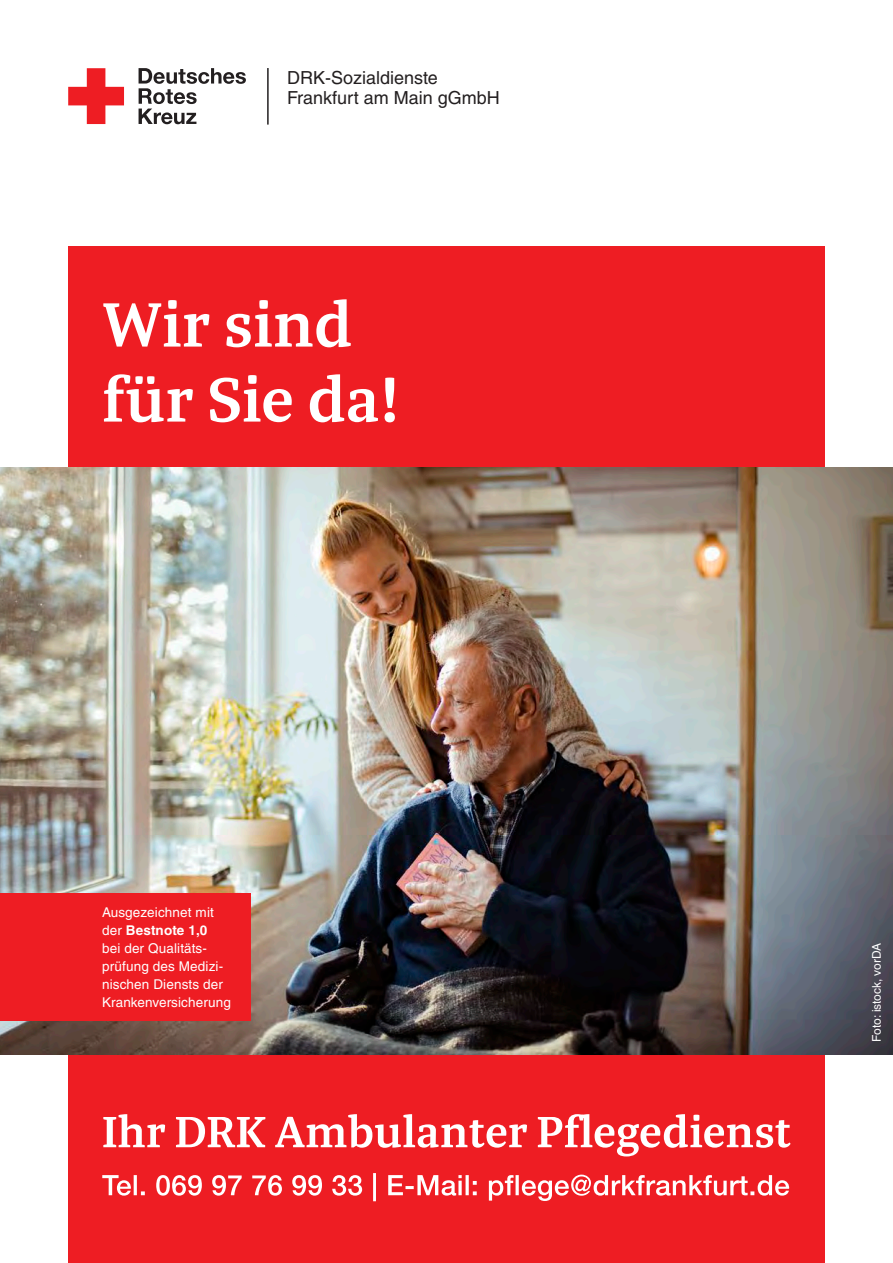
<style>
.page{position:relative;width:893px;height:1263px;background:#fff}
.page>*{position:absolute;margin:0;border:0;box-sizing:border-box;transform-origin:0 0}
._01_Fliesstext{font:18px "Helvetica LT Std";color:#231f20}
._06_Subhead_A_20{font:13.5px/18px "Helvetica LT Std";letter-spacing:.01em;color:#fff}
._09_BU{font:12px "Helvetica LT Std";letter-spacing:-.01em;color:#fff}
.s1{font-weight:700}
</style>
<div class="page">
<div style="left:68px;top:247px;width:757px;height:1016px;background:#ee1d23"></div>
<svg style="left:68px;top:68px;width:56px;height:56px"></svg>
<svg style="left:139px;top:68px;width:107px;height:56px"></svg>
<img style="left:0;top:468px;width:893px;height:586px">
<svg style="left:102px;top:1173px;width:688px;height:28px"></svg>
<svg style="left:103px;top:1114px;width:688px;height:42px"></svg>
<hr style="left:267px;top:68px;width:2px;height:57px;background:#231f20">
<svg style="left:104px;top:374px;width:291px;height:48px"></svg>
<svg style="left:103px;top:299px;width:248px;height:48px"></svg>
<div style="left:0;top:893px;width:250px;height:127px;background:#ee1d23"></div>
<p class="_01_Fliesstext" style="left:287px;top:67px;width:152px">DRK-Sozialdienste</p>
<p class="_01_Fliesstext" style="left:287px;top:87px;width:214px">Frankfurt am Main gGmbH</p>
<p class="_06_Subhead_A_20" style="left:102px;top:903px;width:130px">Ausgezeichnet mit der <span class="s1">Bestnote 1,0<br></span>bei der Qualitäts&shy;prüfung des Medizi&shy;nischen Diensts der<br>Krankenversicherung</p>
<p class="_09_BU" style="left:869px;top:1042px;width:100px;rotate:-90deg">Foto: istock, vorDA</p>
</div>
